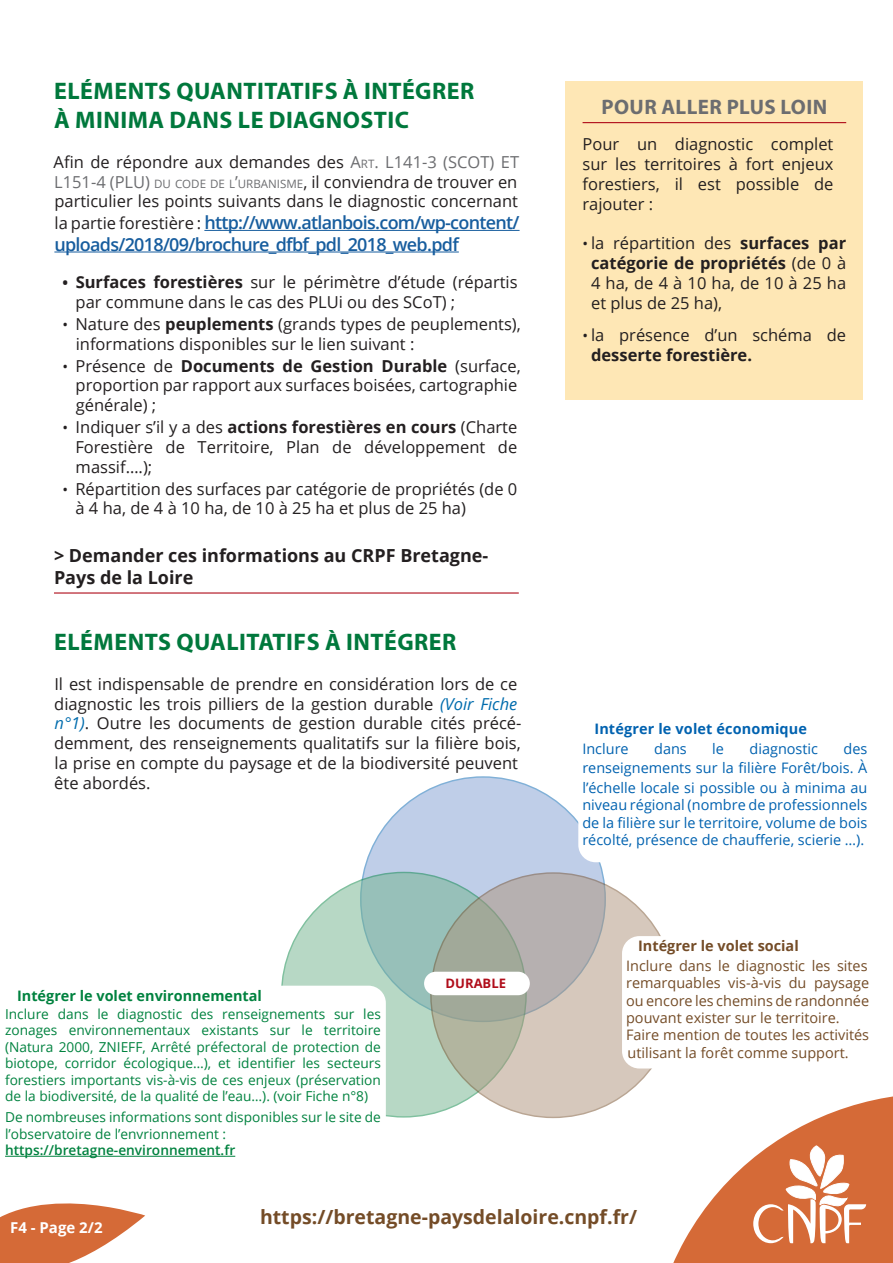
<style>
.page{position:relative;width:893px;height:1263px;background:#fff}
.page>*{position:absolute;margin:0;border:0;box-sizing:border-box;transform-origin:0 0}
.Thème_général{font:700 24px/28.8px "Myriad Pro";letter-spacing:.02em;color:#00783c}
.Sommaire{font:700 21px "Myriad Pro";letter-spacing:.02em;color:#6c6d70}
.t1{font:700 19.5px "Open Sans";color:#744c27}
.t2{font:600 18px/21.6px "Open Sans";letter-spacing:-.04em;color:#175d9e}
.Sommaire-2{font:700 18px/21.6px "Open Sans";color:#231f20}
.t3{font:16.5px/19.8px "Open Sans";color:#231f20}
.t4{font:700 15px "Open Sans";color:#fff}
.t5{font:14.4px/19.6px "Open Sans";color:#0162b0;text-align:justify}
.t6{font:14.4px/17.4px "Open Sans";color:#744c27;text-align:justify}
.t7{font:700 14.4px "Open Sans";color:#00823f}
.t8{font:700 14.4px "Open Sans";letter-spacing:.01em;color:#0162b0}
.t9{font:700 14.4px "Open Sans";color:#744c27}
.t10{font:13.65px/16.4px "Open Sans";color:#00823f;text-align:justify}
.t11{font:600 13.65px "Open Sans";color:#00823f}
.t12{font:700 13.05px "Open Sans";color:#b00d1a}
.s1{color:#6c6d70}
.s2{font-size:11.55px;color:#6c6d70}
.s3{font-weight:400;font-size:16.5px;color:#231f20}
.s4{font-weight:700;font-size:15px}
.s5{font-weight:700}
.s6{font-size:15px}
.s7{font-style:italic;color:#006cad}
</style>
<div class="page">
<svg style="left:607px;top:1068px;width:286px;height:195px"></svg>
<svg style="left:753px;top:1146px;width:113px;height:97px"></svg>
<svg style="left:0;top:1203px;width:145px;height:60px"></svg>
<hr style="left:204px;top:230px;width:316px;height:1px;background:#175d9e">
<hr style="left:54px;top:252px;width:405px;height:1px;background:#175d9e">
<div style="left:566px;top:81px;width:297px;height:319px;background:#fee7b5"></div>
<hr style="left:583px;top:122px;width:263px;height:1px;background:#b00d1a">
<div style="left:361px;top:777px;width:244px;height:244px;background:#bfcee8;border-radius:50%"></div>
<svg style="left:282px;top:872px;width:244px;height:245px;background:#a9cdbf"></svg>
<svg style="left:431px;top:873px;width:244px;height:244px;background:#bfb9af"></svg>
<div style="left:578px;top:719px;width:295px;height:143px;background:#fff;border-radius:17px"></div>
<div style="left:622px;top:936px;width:251px;height:132px;background:#fff;border-radius:17px"></div>
<svg style="left:5px;top:986px;width:381px;height:171px"></svg>
<hr style="left:5px;top:1156px;width:230px;height:1px;background:#00823f">
<div style="left:424px;top:972px;width:106px;height:23px;background:#fff;border-radius:12px"></div>
<hr style="left:54px;top:592px;width:465px;height:2px;background:#b00d1a">
<p class="Thème_général" style="left:54px;top:76px;width:422px">ELÉMENTS QUANTITATIFS À INTÉGRER<br>À MINIMA DANS LE DIAGNOSTIC</p>
<p class="t3" style="left:54px;top:152px;width:406px">Afin de répondre aux demandes des <span class="s1">A</span><span class="s2">RT</span><span class="s1">. L141-3 (SCOT</span></p>
<p class="t3" style="left:54px;top:152px;width:465px;text-indent:435px"><span class="s1">) ET<br>L151-4 (PLU)</span> <span class="s2">DU CODE DE L</span><span class="s1">’</span><span class="s2">URBANISME</span>, il conviendra de trouver en particulier les points suivants dans le diagnostic concernant</p>
<p class="t2" style="left:54px;top:211px;width:467px"><span class="s3">la partie forestière :</span> http://www.atlanbois.com/wp-content/ uploads/2018/09/brochure_dfbf_pdl_2018_web.pdf</p>
<p class="t3" style="left:76px;top:272px;width:443px;text-indent:-13px"><span class="s4">•</span> <span class="s5">Surfaces forestières</span> sur le périmètre d’étude (répartis par commune dans le cas des PLUi ou des SCoT) ;</p>
<p class="t3" style="left:76px;top:314px;width:446px;text-indent:-13px"><span class="s6">•</span> Nature des <span class="s5">peuplements</span> (grands types de peuplements), informations disponibles sur le lien suivant :</p>
<p class="t3" style="left:76px;top:355px;width:447px;text-indent:-13px"><span class="s6">•</span> Présence de <span class="s5">Documents de Gestion Durable</span> (surface, proportion par rapport aux surfaces boisées, cartographie générale) ;</p>
<p class="t3" style="left:75px;top:417px;width:443px;text-align:justify;text-indent:-13px"><span class="s6">•</span> Indiquer s’il y a des <span class="s5">actions forestières en cours</span> (Charte Forestière de Territoire, Plan de développement de massif….);</p>
<p class="t3" style="left:75px;top:478px;width:443px;text-indent:-13px"><span class="s6">•</span> Répartition des surfaces par catégorie de propriétés (de 0 à 4 ha, de 4 à 10 ha, de 10 à 25 ha et plus de 25 ha)</p>
<p class="Sommaire-2" style="left:54px;top:544px;width:436px">&gt; Demander ces informations au CRPF Bretagne-<br>Pays de la Loire</p>
<p class="Thème_général" style="left:54px;top:626px;width:404px">ELÉMENTS QUALITATIFS À INTÉGRER</p>
<p class="t3" style="left:54px;top:673px;width:469px">Il est indispensable de prendre en considération lors de ce diagnostic les trois pilliers de la gestion durable <span class="s7">(Voir Fiche n°1)</span>. Outre les documents de gestion durable cités précé&shy;demment, des renseignements qualitatifs sur la filière bois, la prise en compte du paysage et de la biodiversité peuvent ête abordés.</p>
<p class="t7" style="left:17px;top:985px;width:246px">Intégrer le volet environnemental</p>
<p class="t10" style="left:5px;top:1005px;width:377px">Inclure dans le diagnostic des renseignements sur les zonages environnementaux existants sur le territoire (Natura 2000, ZNIEFF, Arrêté préfectoral de protection de biotope, corridor écologique…), et identifier les secteurs forestiers importants vis-à-vis de ces enjeux (préservation de la biodiversité, de la qualité de l’eau…). (voir Fiche n°8)</p>
<p class="t10" style="left:5px;top:1109px;width:377px">De nombreuses informations sont disponibles sur le site de l’observatoire de l’envrionnement :</p>
<p class="t11" style="left:5px;top:1141px;width:232px">https://bretagne-environnement.fr</p>
<p class="t12" style="left:446px;top:974px;width:62px">DURABLE</p>
<p class="Sommaire" style="left:601px;top:93px;width:227px">POUR ALLER PLUS LOIN</p>
<p class="t3" style="left:583px;top:134px;width:252px;text-align:justify">Pour un diagnostic complet sur les territoires à fort enjeux forestiers, il est possible de rajouter :</p>
<p class="t3" style="left:591px;top:233px;width:257px;text-align:justify;text-indent:-9px"><span class="s6">•</span> la répartition des <span class="s5">surfaces par catégorie de propriétés</span> (de 0 à 4 ha, de 4 à 10 ha, de 10 à 25 ha et plus de 25 ha),</p>
<p class="t3" style="left:591px;top:325px;width:257px;text-indent:-9px"><span class="s6">•</span> la présence d’un schéma de <span class="s5">desserte forestière.</span></p>
<p class="t8" style="left:594px;top:718px;width:214px">Intégrer le volet économique</p>
<p class="t5" style="left:582px;top:738px;width:48px">Inclure</p>
<p class="t5" style="left:654px;top:738px;width:34px">dans</p>
<p class="t5" style="left:712px;top:738px;width:13px">le</p>
<p class="t5" style="left:749px;top:738px;width:70px">diagnostic</p>
<p class="t5" style="left:582px;top:738px;width:287px;text-indent:261px">des renseignements sur la filière Forêt/bois. À l’échelle locale si possible ou à minima au</p>
<p class="t5" style="left:582px;top:796px;width:287px;line-height:17.4px">niveau régional (nombre de professionnels de la filière sur le territoire, volume de bois récolté, présence de chaufferie, scierie …).</p>
<p class="t9" style="left:638px;top:936px;width:162px">Intégrer le volet social</p>
<p class="t6" style="left:626px;top:957px;width:245px">Inclure dans le diagnostic les sites remarquables vis-à-vis du paysage ou encore les chemins de randonnée pouvant exister sur le territoire.</p>
<p class="t6" style="left:626px;top:1026px;width:245px">Faire mention de toutes les activités utilisant la forêt comme support.</p>
<p class="t4" style="left:10px;top:1217px;width:94px">F4 - Page 2/2</p>
<p class="t1" style="left:260px;top:1203px;width:379px">https://bretagne-paysdelaloire.cnpf.fr/</p>
</div>
